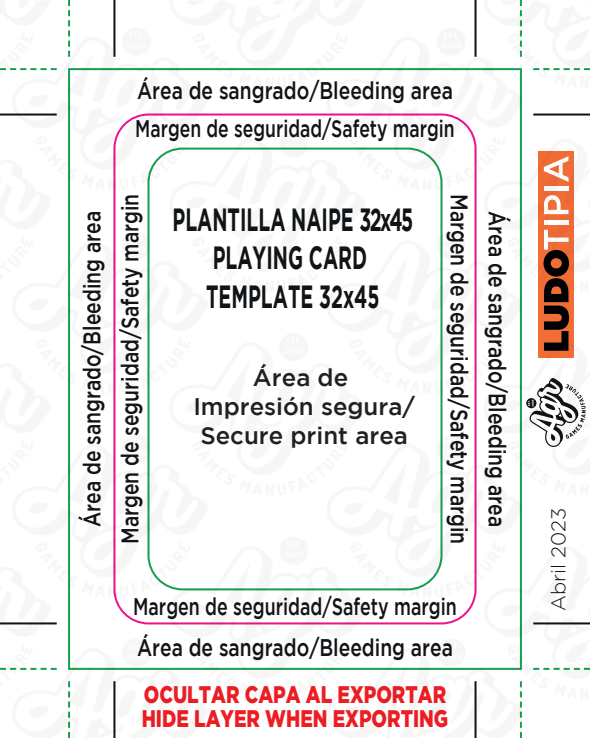
<style>
.page{position:relative;width:590px;height:738px;background:#fff}
.page>*{position:absolute;margin:0;border:0;box-sizing:border-box;transform-origin:0 0}
.t1{font:700 32px/38.4px "Gotham";color:#111416;text-align:center;scale:.6 1}
.t2{font:500 24px/38px "Gotham";color:#111416;text-align:center;scale:.8 1}
.t3{font:900 24px/24px "Gotham";color:#ee1d23;scale:.78 1}
.t4{font:500 24px/28.8px "Gotham";color:#231f20;text-align:center}
.t5{font:500 24px "Gotham";color:#111416;scale:.74 1}
.t6{font:300 20px "Gotham";color:#111416}
</style>
<div class="page">
<img style="left:0;top:0;width:590px;height:737px">
<p class="t2" style="left:135px;top:71px;width:400px;text-align:left">Área de sangrado/Bleeding area<br>Margen de seguridad/Safety margin</p>
<p class="t2" style="left:73px;top:543px;width:439px;rotate:-90deg">Área de sangrado/Bleeding area<br>Margen de seguridad/Safety margin</p>
<p class="t2" style="left:516px;top:194px;width:439px;rotate:90deg">Área de sangrado/Bleeding area<br>Margen de seguridad/Safety margin</p>
<h1 class="t1" style="left:172px;top:199px;width:402px">PLANTILLA NAIPE 32x45<br>PLAYING CARD<br>TEMPLATE 32x45</h1>
<p class="t4" style="left:193px;top:362px;width:223px">Área de<br>Impresión segura/<br>Secure print area</p>
<p class="t5" style="left:133px;top:592px;width:439px">Margen de seguridad/Safety margin</p>
<p class="t2" style="left:137px;top:627px;width:396px">Área de sangrado/Bleeding area</p>
<p class="t3" style="left:142px;top:681px;width:394px">OCULTAR CAPA AL EXPORTAR<br>HIDE LAYER WHEN EXPORTING</p>
<p class="t6" style="left:547px;top:610px;width:104px;rotate:-90deg">Abril 2023</p>
</div>
